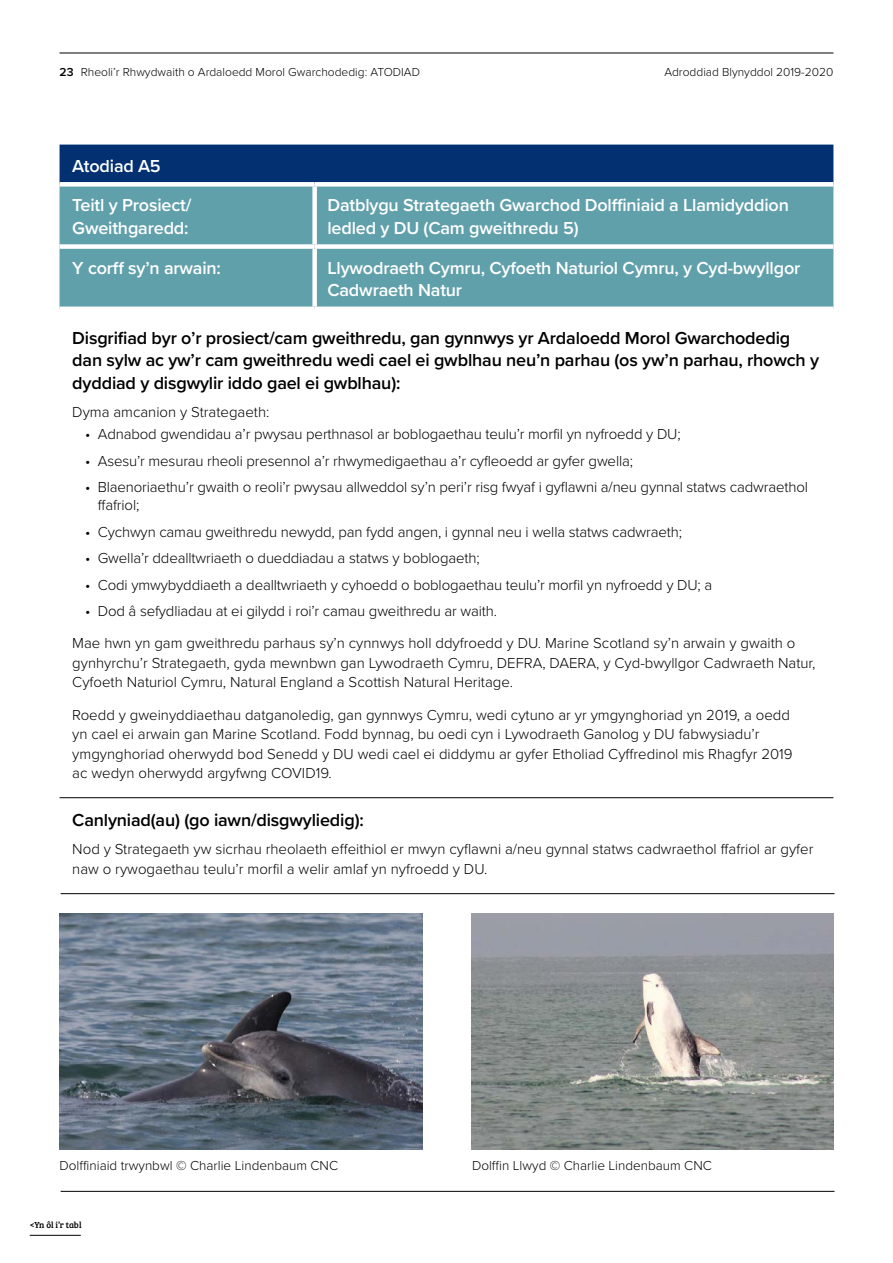
<style>
.page{position:relative;width:893px;height:1263px;background:#fff}
.page>*{position:absolute;margin:0;border:0;box-sizing:border-box;transform-origin:0 0}
.Semibold_space_after{font:600 18px/22.5px "Proxima Nova";letter-spacing:-.01em;color:#000}
.New_sub_12pt{font:600 18px/22.5px "Proxima Nova";letter-spacing:-.01em;color:#fff}
.VG_bullets_10pt_blac{font:300 15px/19.5px "Proxima Nova";color:#000}
.Light_space_before_b{font:300 15px "Proxima Nova";color:#000}
.Body_copy{font:300 13.5px "Proxima Nova";color:#000}
.t1{font:300 12px "Proxima Nova";color:#000}
.Page_Header_New{font:9px "Bree Serif";letter-spacing:-.005em;color:#000}
.s1{font-weight:600}
</style>
<div class="page">
<hr style="left:60px;top:53px;width:773px;height:1px;background:#000">
<hr style="left:30px;top:1235px;width:51px;height:1px;background:#000">
<div style="left:60px;top:145px;width:773px;height:37px;background:#023071"></div>
<div style="left:60px;top:187px;width:773px;height:120px;background:#60a0ab"></div>
<div style="left:315px;top:244px;width:518px;height:5px;background:#fff"></div>
<div style="left:312px;top:187px;width:5px;height:57px;background:#fff"></div>
<div style="left:60px;top:244px;width:255px;height:5px;background:#fff"></div>
<div style="left:312px;top:249px;width:5px;height:58px;background:#fff"></div>
<hr style="left:60px;top:797px;width:773px;height:1px;background:#000">
<hr style="left:61px;top:1191px;width:773px;height:1px;background:#000">
<hr style="left:61px;top:893px;width:773px;height:1px;background:#000">
<img style="left:60px;top:914px;width:362px;height:235px">
<img style="left:471px;top:914px;width:363px;height:235px">
<p class="t1" style="left:60px;top:63px;width:362px"><span class="s1">23</span> Rheoli’r Rhwydwaith o Ardaloedd Morol Gwarchodedig: ATODIAD</p>
<p class="t1" style="left:664px;top:63px;width:171px">Adroddiad Blynyddol 2019-2020</p>
<p class="New_sub_12pt" style="left:72px;top:154px;width:90px">Atodiad A5</p>
<p class="New_sub_12pt" style="left:72px;top:194px;width:121px">Teitl y Prosiect/<br>Gweithgaredd:</p>
<p class="New_sub_12pt" style="left:327px;top:194px;width:463px">Datblygu Strategaeth Gwarchod Dolffiniaid a Llamidyddion ledled y DU (Cam gweithredu 5)</p>
<p class="New_sub_12pt" style="left:72px;top:256px;width:150px">Y corff sy’n arwain:</p>
<p class="New_sub_12pt" style="left:327px;top:256px;width:474px">Llywodraeth Cymru, Cyfoeth Naturiol Cymru, y Cyd-bwyllgor<br>Cadwraeth Natur</p>
<p class="Semibold_space_after" style="left:72px;top:326px;width:748px">Disgrifiad byr o’r prosiect/cam gweithredu, gan gynnwys yr Ardaloedd Morol Gwarchodedig dan sylw ac yw’r cam gweithredu wedi cael ei gwblhau neu’n parhau (os yw’n parhau, rhowch y dyddiad y disgwylir iddo gael ei gwblhau):</p>
<p class="Light_space_before_b" style="left:72px;top:401px;width:199px">Dyma amcanion y Strategaeth:</p>
<p class="VG_bullets_10pt_blac" style="left:85px;top:423px;width:597px">• Adnabod gwendidau a’r pwysau perthnasol ar boblogaethau teulu’r morfil yn nyfroedd y DU;</p>
<p class="VG_bullets_10pt_blac" style="left:85px;top:450px;width:549px">• Asesu’r mesurau rheoli presennol a’r rhwymedigaethau a’r cyfleoedd ar gyfer gwella;</p>
<p class="VG_bullets_10pt_blac" style="left:98px;top:477px;width:712px;line-height:18px;text-indent:-13px">• Blaenoriaethu’r gwaith o reoli’r pwysau allweddol sy’n peri’r risg fwyaf i gyflawni a/neu gynnal statws cadwraethol ffafriol;</p>
<p class="VG_bullets_10pt_blac" style="left:85px;top:521px;width:599px">• Cychwyn camau gweithredu newydd, pan fydd angen, i gynnal neu i wella statws cadwraeth;</p>
<p class="VG_bullets_10pt_blac" style="left:85px;top:547px;width:396px">• Gwella’r ddealltwriaeth o dueddiadau a statws y boblogaeth;</p>
<p class="VG_bullets_10pt_blac" style="left:85px;top:574px;width:629px">• Codi ymwybyddiaeth a dealltwriaeth y cyhoedd o boblogaethau teulu’r morfil yn nyfroedd y DU; a</p>
<p class="VG_bullets_10pt_blac" style="left:72px;top:594px;width:725px;line-height:32.2px;text-indent:13px">• Dod â sefydliadau at ei gilydd i roi’r camau gweithredu ar waith.<br>Mae hwn yn gam gweithredu parhaus sy’n cynnwys holl ddyfroedd y DU. Marine Scotland sy’n arwain y gwaith o</p>
<p class="VG_bullets_10pt_blac" style="left:72px;top:652px;width:745px">gynhyrchu’r Strategaeth, gyda mewnbwn gan Lywodraeth Cymru, DEFRA, DAERA, y Cyd-bwyllgor Cadwraeth Natur,<br>Cyfoeth Naturiol Cymru, Natural England a Scottish Natural Heritage.</p>
<p class="VG_bullets_10pt_blac" style="left:72px;top:704px;width:722px">Roedd y gweinyddiaethau datganoledig, gan gynnwys Cymru, wedi cytuno ar yr ymgynghoriad yn 2019, a oedd yn cael ei arwain gan Marine Scotland. Fodd bynnag, bu oedi cyn i Lywodraeth Ganolog y DU fabwysiadu’r ymgynghoriad oherwydd bod Senedd y DU wedi cael ei diddymu ar gyfer Etholiad Cyffredinol mis Rhagfyr 2019 ac wedyn oherwydd argyfwng COVID19.</p>
<p class="Semibold_space_after" style="left:72px;top:808px;width:293px">Canlyniad(au) (go iawn/disgwyliedig):</p>
<p class="VG_bullets_10pt_blac" style="left:72px;top:838px;width:743px">Nod y Strategaeth yw sicrhau rheolaeth effeithiol er mwyn cyflawni a/neu gynnal statws cadwraethol ffafriol ar gyfer naw o rywogaethau teulu’r morfil a welir amlaf yn nyfroedd y DU.</p>
<p class="Body_copy" style="left:60px;top:1155px;width:280px">Dolffiniaid trwynbwl © Charlie Lindenbaum CNC</p>
<p class="Body_copy" style="left:472px;top:1155px;width:241px">Dolffin Llwyd © Charlie Lindenbaum CNC</p>
<h1 class="Page_Header_New" style="left:30px;top:1218px;width:53px">&lt;Yn ôl i’r tabl</h1>
</div>
